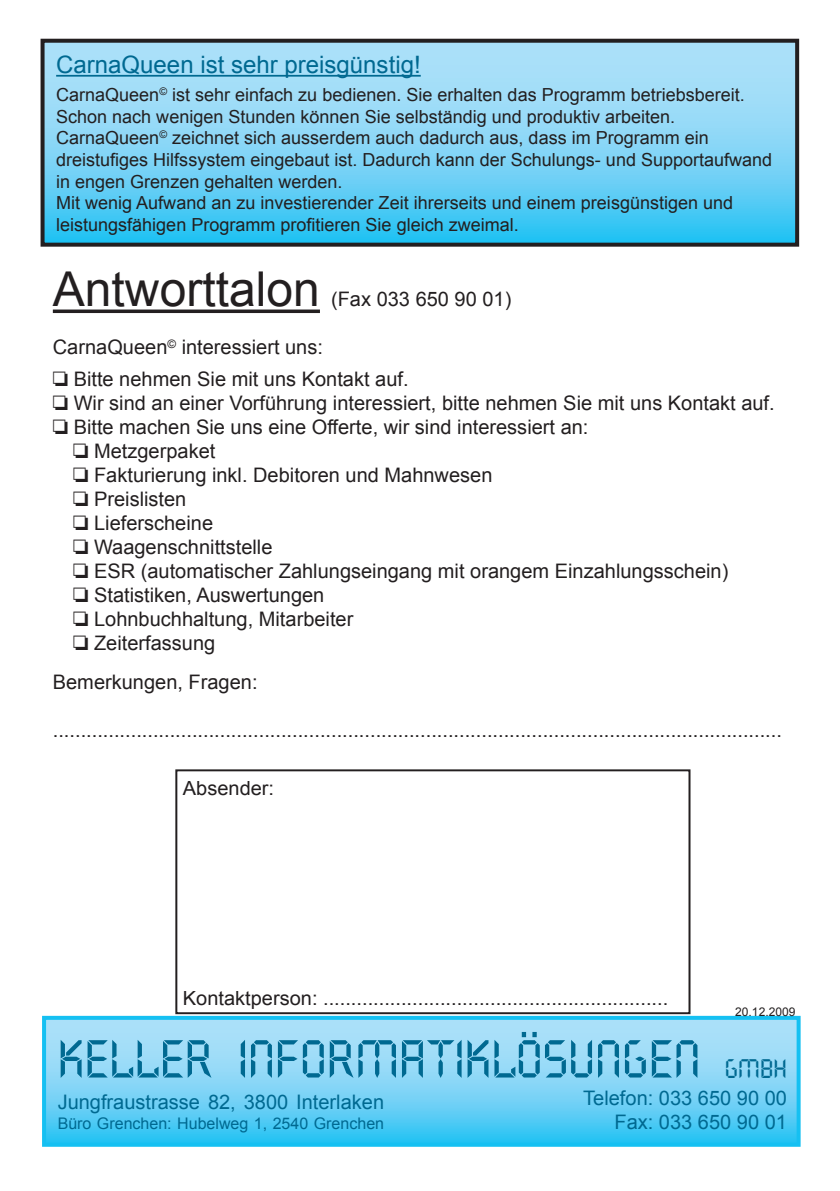
<style>
.page{position:relative;width:840px;height:1191px;background:#fff}
.page>*{position:absolute;margin:0;border:0;box-sizing:border-box;transform-origin:0 0}
.t1{font:56px "Quartz Bol D";color:#006991}
.t2{font:48px "Arial";color:#231f20}
.t3{font:24px "Arial";color:#006991}
.t4{font:20px/32px "Arial";color:#231f20}
.t5{font:20px/24px "Arial";color:#006991;text-align:right}
.t6{font:19.4px "Arial";color:#231f20}
.t7{font:18px/21.6px "Arial";color:#231f20}
.t8{font:16px "Arial";color:#006991}
.t9{font:12px "Arial";color:#231f20}
.s1{font-family:"Monotype Sorts"}
.s2{font-size:28px}
</style>
<div class="page">
<svg style="left:47px;top:1020px;width:748px;height:121px"></svg>
<div style="left:42px;top:1015px;width:758px;height:131px;border:4px solid #15c0f2"></div>
<svg style="left:53px;top:309px;width:267px;height:4px"></svg>
<svg style="left:46px;top:44px;width:747px;height:198px"></svg>
<div style="left:41px;top:39px;width:757px;height:208px;border:4px solid #231f20"></div>
<div style="left:175px;top:769px;width:515px;height:245px;border:2px solid #231f20"></div>
<hr style="left:56px;top:75px;width:364px;height:2px;background:#006991">
<p class="t3" style="left:56px;top:49px;width:366px">CarnaQueen ist sehr preisgünstig!</p>
<p class="t7" style="left:56px;top:84px;width:717px">CarnaQueen<sup>©</sup> ist sehr einfach zu bedienen. Sie erhalten das Programm betriebsbereit.<br>Schon nach wenigen Stunden können Sie selbständig und produktiv arbeiten.<br>CarnaQueen<sup>©</sup> zeichnet sich ausserdem auch dadurch aus, dass im Programm ein dreistufiges Hilfssystem eingebaut ist. Dadurch kann der Schulungs- und Supportaufwand in engen Grenzen gehalten werden.<br>Mit wenig Aufwand an zu investierender Zeit ihrerseits und einem preisgünstigen und leistungsfähigen Programm profitieren Sie gleich zweimal.</p>
<h2 class="t2" style="left:53px;top:258px;width:268px">Antworttalon</h2>
<p class="t4" style="left:331px;top:283px;width:182px">(Fax 033 650 90 01)</p>
<p class="t4" style="left:53px;top:331px;width:357px">CarnaQueen<sup>©</sup> interessiert uns:<br><span class="s1">O</span> Bitte nehmen Sie mit uns Kontakt auf.</p>
<p class="t4" style="left:53px;top:387px;width:723px"><span class="s1">O</span> Wir sind an einer Vorführung interessiert, bitte nehmen Sie mit uns Kontakt auf.</p>
<p class="t4" style="left:53px;top:411px;width:537px"><span class="s1">O</span> Bitte machen Sie uns eine Offerte, wir sind interessiert an:</p>
<p class="t4" style="left:73px;top:435px;width:143px"><span class="s1">O</span> Metzgerpaket</p>
<p class="t4" style="left:73px;top:459px;width:420px"><span class="s1">O</span> Fakturierung inkl. Debitoren und Mahnwesen</p>
<p class="t4" style="left:73px;top:483px;width:115px"><span class="s1">O</span> Preislisten</p>
<p class="t4" style="left:73px;top:507px;width:141px"><span class="s1">O</span> Lieferscheine</p>
<p class="t4" style="left:73px;top:531px;width:201px"><span class="s1">O</span> Waagenschnittstelle</p>
<p class="t4" style="left:73px;top:555px;width:656px"><span class="s1">O</span> ESR (automatischer Zahlungseingang mit orangem Einzahlungsschein)</p>
<p class="t4" style="left:73px;top:579px;width:252px"><span class="s1">O</span> Statistiken, Auswertungen</p>
<p class="t4" style="left:73px;top:603px;width:281px"><span class="s1">O</span> Lohnbuchhaltung, Mitarbeiter</p>
<p class="t4" style="left:73px;top:627px;width:143px"><span class="s1">O</span> Zeiterfassung</p>
<p class="t4" style="left:53px;top:666px;width:206px">Bemerkungen, Fragen:</p>
<p class="t4" style="left:53px;top:714px;width:730px">...................................................................................................................................</p>
<p class="t6" style="left:183px;top:775px;width:93px">Absender:</p>
<p class="t6" style="left:183px;top:986px;width:486px">Kontaktperson: ..............................................................</p>
<p class="t9" style="left:734px;top:1003px;width:62px">20.12.2009</p>
<h1 class="t1" style="left:58px;top:1027px;width:730px">KELLER INFORMATIKLÖSUNGEN <span class="s2">GMBH</span></h1>
<p class="t5" style="left:58px;top:1090px;width:328px">Jungfraustrasse 82, 3800 Interlaken</p>
<p class="t8" style="left:58px;top:1112px;width:328px">Büro Grenchen: Hubelweg 1, 2540 Grenchen</p>
<p class="t5" style="left:583px;top:1085px;width:205px">Telefon: 033 650 90 00<br>Fax: 033 650 90 01</p>
</div>
